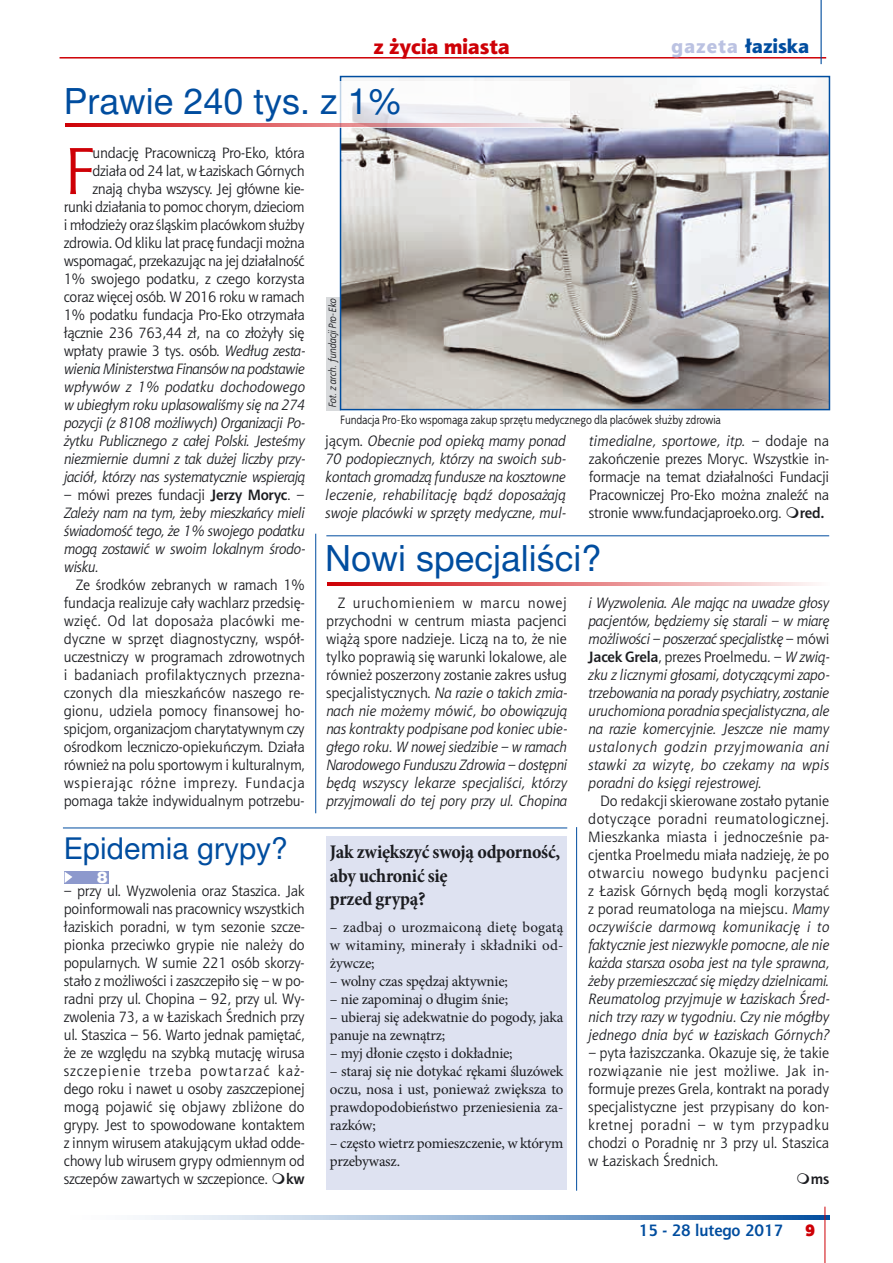
<style>
.page{position:relative;width:893px;height:1263px;background:#fff}
.page>*{position:absolute;margin:0;border:0;box-sizing:border-box;transform-origin:0 0}
.t1{font:66.45px "Aerton EFN";color:#ce0006}
.t2{font:36px "Switzer EFN";color:#004d9f}
.t3{font:30px "Switzer EFN";color:#004d9f}
.t4{font:21px "Aerton EFN Black";color:#ce0006}
.t5{font:700 condensed 19.5px/23.4px "Minion Pro";letter-spacing:-.015em;color:#1b1c20}
.t6{font:19.5px "Aerton EFN Black";color:#004d9f}
.t7{font:700 16.5px "Aerton EFN";color:#004d9f}
.t8{font:900 16.5px "Aerton EFN";color:#ce0006}
.t9{font:15.75px "Switzer EFN Black";color:#fff}
.t10{font:15px/18px "Aerton EFN";letter-spacing:-.02em;color:#1b1c20;text-align:justify}
.t11{font:italic 15px/18px "Aerton EFN";color:#1b1c20;text-align:justify}
.t12{font:15px/18px "Minion Pro";letter-spacing:-.015em;color:#1b1c20;text-align:justify}
.t13{font:700 15px "Aerton EFN";color:#1b1c20}
.t14{font:12px "Bureau EFN";color:#1b1c20}
.t15{font:italic 10.5px "Bureau EFN";color:#1b1c20}
.s1{color:#bbc2e2}
.s2{font-style:italic}
.s3{font-style:normal}
.s4{font-weight:700;font-style:normal}
.s5{font-weight:700}
</style>
<div class="page">
<svg style="left:145px;top:1215px;width:685px;height:4px"></svg>
<hr style="left:60px;top:57px;width:766px;height:2px;background:#ce0006">
<hr style="left:825px;top:1206px;width:1px;height:57px;background:#ce0006">
<hr style="left:820px;top:0;width:2px;height:64px;background:#004d9f">
<div style="left:326px;top:297px;width:14px;height:113px;background:#d8dadc"></div>
<img style="left:343px;top:79px;width:484px;height:328px">
<div style="left:340px;top:76px;width:490px;height:334px;border:2px solid #004d9f"></div>
<svg style="left:339px;top:81px;width:231px;height:47px"></svg>
<div style="left:327px;top:836px;width:240px;height:353px;background:#dee2f1"></div>
<div style="left:64px;top:871px;width:45px;height:13px;background:#8d99cd"></div>
<svg style="left:65px;top:872px;width:7px;height:11px"></svg>
<hr style="left:63px;top:827px;width:504px;height:1px;background:#004d9f">
<svg style="left:65px;top:123px;width:502px;height:4px"></svg>
<hr style="left:327px;top:583px;width:503px;height:3px;background:#ce0006">
<hr style="left:326px;top:535px;width:503px;height:1px;background:#004d9f">
<hr style="left:315px;top:534px;width:1px;height:279px;background:#004d9f">
<hr style="left:576px;top:827px;width:1px;height:364px;background:#004d9f">
<h3 class="t4" style="left:373px;top:34px;width:138px">z życia miasta</h3>
<h2 class="t2" style="left:64px;top:80px;width:339px">Prawie 240 tys. z 1%</h2>
<h3 class="t6" style="left:671px;top:34px;width:139px"><span class="s1">gazeta</span> łaziska</h3>
<p class="t10" style="left:64px;top:144px;width:243px;text-align:right">undację Pracowniczą Pro-Eko, która działa od 24 lat, w Łaziskach Górnych znają chyba wszyscy. Jej główne kie&shy;runki działania to pomoc chorym, dzieciom i młodzieży oraz śląskim placówkom służby zdrowia. Od kliku lat pracę fundacji można wspomagać, przekazując na jej działalność 1% swojego podatku, z czego korzysta coraz więcej osób. W 2016 roku w ramach 1% podatku fundacja Pro-Eko otrzymała łącznie 236 763,44 zł, na co złożyły się wpłaty prawie 3 tys. osób. <span class="s2">Według zesta&shy;wienia Ministerstwa Finansów na podstawie wpływów z 1% podatku dochodowego w ubiegłym roku uplasowaliśmy się na 274 pozycji (z 8108 możliwych) Organizacji Po&shy;żytku Publicznego z całej Polski. Jesteśmy niezmiernie dumni z tak dużej liczby przy&shy;jaciół, którzy nas systematycznie wspierają</span></p>
<p class="t11" style="left:64px;top:486px;width:243px"><span class="s3">– mówi prezes fundacji</span> <span class="s4">Jerzy Moryc</span><span class="s3">. – </span>Zależy nam na tym, <span class="s3">że</span>by mieszkańcy mieli świadomość tego, że 1% swojego podatku mogą zostawić w swoim lokalnym środo&shy;wisku.</p>
<p class="t10" style="left:64px;top:576px;width:243px;text-indent:12px">Ze środków zebranych w ramach 1% fundacja realizuje cały wachlarz przedsię&shy;wzięć. Od lat doposaża placówki me&shy;dyczne w sprzęt diagnostyczny, współ&shy;uczestniczy w programach zdrowotnych i badaniach profilaktycznych przezna&shy;czonych dla mieszkańców naszego re&shy;gionu, udziela pomocy finansowej ho&shy;spicjom, organizacjom charytatywnym czy ośrodkom leczniczo-opiekuńczym. Działa również na polu sportowym i kulturalnym, wspierając różne imprezy. Fundacja pomaga także indywidualnym potrzebu-</p>
<h1 class="t1" style="left:64px;top:132px;width:32px">F</h1>
<h3 class="t3" style="left:64px;top:830px;width:226px">Epidemia grypy?</h3>
<p class="t9" style="left:97px;top:867px;width:13px">8</p>
<p class="t10" style="left:64px;top:882px;width:243px">– przy ul. Wyzwolenia oraz Staszica. Jak poinformowali nas pracownicy wszystkich łaziskich poradni, w tym sezonie szcze&shy;pionka przeciwko grypie nie należy do popularnych. W sumie 221 osób skorzy&shy;stało z możliwości i zaszczepiło się – w po&shy;radni przy ul. Chopina – 92, przy ul. Wy&shy;zwolenia 73, a w Łaziskach Średnich przy ul. Staszica – 56. Warto jednak pamiętać, że ze względu na szybką mutację wirusa szczepienie trzeba powtarzać każ&shy;dego roku i nawet u osoby zaszczepionej mogą pojawić się objawy zbliżone do grypy. Jest to spowodowane kontaktem z innym wirusem atakującym układ odde&shy;chowy lub wirusem grypy odmiennym od szczepów zawartych w szczepionce. <span class="s5">kw</span></p>
<p class="t15" style="left:325px;top:408px;width:111px;rotate:-90deg">Fot. z arch. fundacji Pro-Eko</p>
<p class="t14" style="left:340px;top:411px;width:382px">Fundacja Pro-Eko wspomaga zakup sprzętu medycznego dla placówek służby zdrowia</p>
<p class="t11" style="left:325px;top:432px;width:242px"><span class="s3">jącym.</span> Obecnie pod opieką mamy ponad 70 podopiecznych, którzy na swoich sub&shy;kontach gromadzą fundusze na kosztowne leczenie, rehabilitację bądź doposażają swoje placówki w sprzęty medyczne, mul-</p>
<p class="t10" style="left:589px;top:432px;width:242px"><span class="s2">timedialne, sportowe, itp. –</span> dodaje na zakończenie prezes Moryc. Wszystkie in&shy;formacje na temat działalności Fundacji Pracowniczej Pro-Eko można znaleźć na stronie www.fundacjaproeko.org. <span class="s5">red.</span></p>
<h2 class="t2" style="left:325px;top:538px;width:278px">Nowi specjaliści?</h2>
<p class="t11" style="left:326px;top:594px;width:243px;text-indent:12px"><span class="s3">Z uruchomieniem w marcu nowej przychodni w centrum miasta pacjenci wiążą spore nadzieje. Liczą na to, że nie tylko poprawią się warunki lokalowe, ale również poszerzony zostanie zakres usług specjalistycznych.</span> Na razie o takich zmia&shy;nach nie możemy mówić, bo obowiązują nas kontrakty podpisane pod koniec ubie&shy;głego roku. W nowej siedzibie – w ramach Narodowego Funduszu Zdrowia – dostępni będą wszyscy lekarze specjaliści, którzy przyjmowali do tej pory przy ul. Chopina</p>
<h3 class="t5" style="left:330px;top:840px;width:232px">Jak zwiększyć swoją odporność, aby uchronić się<br>przed grypą?</h3>
<p class="t12" style="left:330px;top:918px;width:235px">– zadbaj o urozmaiconą dietę bogatą w witaminy, minerały i składniki od&shy;żywcze;</p>
<p class="t12" style="left:330px;top:972px;width:179px">– wolny czas spędzaj aktywnie;</p>
<p class="t12" style="left:330px;top:990px;width:180px">– nie zapominaj o długim śnie;</p>
<p class="t12" style="left:330px;top:1008px;width:235px">– ubieraj się adekwatnie do pogody, jaka panuje na zewnątrz;</p>
<p class="t12" style="left:330px;top:1044px;width:184px">– myj dłonie często i dokładnie;</p>
<p class="t12" style="left:330px;top:1062px;width:235px">– staraj się nie dotykać rękami śluzówek oczu, nosa i ust, ponieważ zwiększa to prawdopodobieństwo przeniesienia za&shy;razków;</p>
<p class="t12" style="left:330px;top:1134px;width:235px">– często wietrz pomieszczenie, w którym przebywasz.</p>
<p class="t11" style="left:588px;top:594px;width:243px">i Wyzwolenia. Ale mając na uwadze głosy pacjentów, będziemy się starali – w miarę możliwości – poszerzać specjalistkę <span class="s3">– mówi </span><span class="s4">Jacek Grela</span><span class="s3">, prezes Proelmedu</span>. <span class="s3">–</span> W zwią&shy;zku z licznymi głosami, dotyczącymi zapo&shy;trzebowania na porady psychiatry, zostanie uruchomiona poradnia specjalistyczna, ale na razie komercyjnie. Jeszcze nie mamy ustalonych godzin przyjmowania ani stawki za wizytę, bo czekamy na wpis poradni do księgi rejestrowej.</p>
<p class="t11" style="left:588px;top:792px;width:243px;text-indent:12px"><span class="s3">Do redakcji skierowane zostało pytanie dotyczące poradni reumatologicznej.<br>Mieszkanka miasta i jednocześnie pa&shy;cjentka Proelmedu miała nadzieję, że po otwarciu nowego budynku pacjenci z Łazisk Górnych będą mogli korzystać z porad reumatologa na miejscu.</span> Mamy oczywiście darmową komunikację i to faktycznie jest niezwykle pomocne, ale nie każda starsza osoba jest na tyle sprawna, żeby przemieszczać się między dzielnicami.<br>Reumatolog przyjmuje w Łaziskach Śred&shy;nich trzy razy w tygodniu. Czy nie mógłby jednego dnia być w Łaziskach Górnych?</p>
<p class="t10" style="left:588px;top:1044px;width:243px"><span class="s2">–</span> pyta łaziszczanka. Okazuje się, że takie rozwiązanie nie jest możliwe. Jak in&shy;formuje prezes Grela, kontrakt na porady specjalistyczne jest przypisany do kon&shy;kretnej poradni – w tym przypadku chodzi o Poradnię nr 3 przy ul. Staszica w Łaziskach Średnich.</p>
<p class="t13" style="left:811px;top:1170px;width:20px">ms</p>
<p class="t7" style="left:639px;top:1220px;width:146px">15 - 28 lutego 2017</p>
<p class="t8" style="left:805px;top:1219px;width:12px">9</p>
</div>
